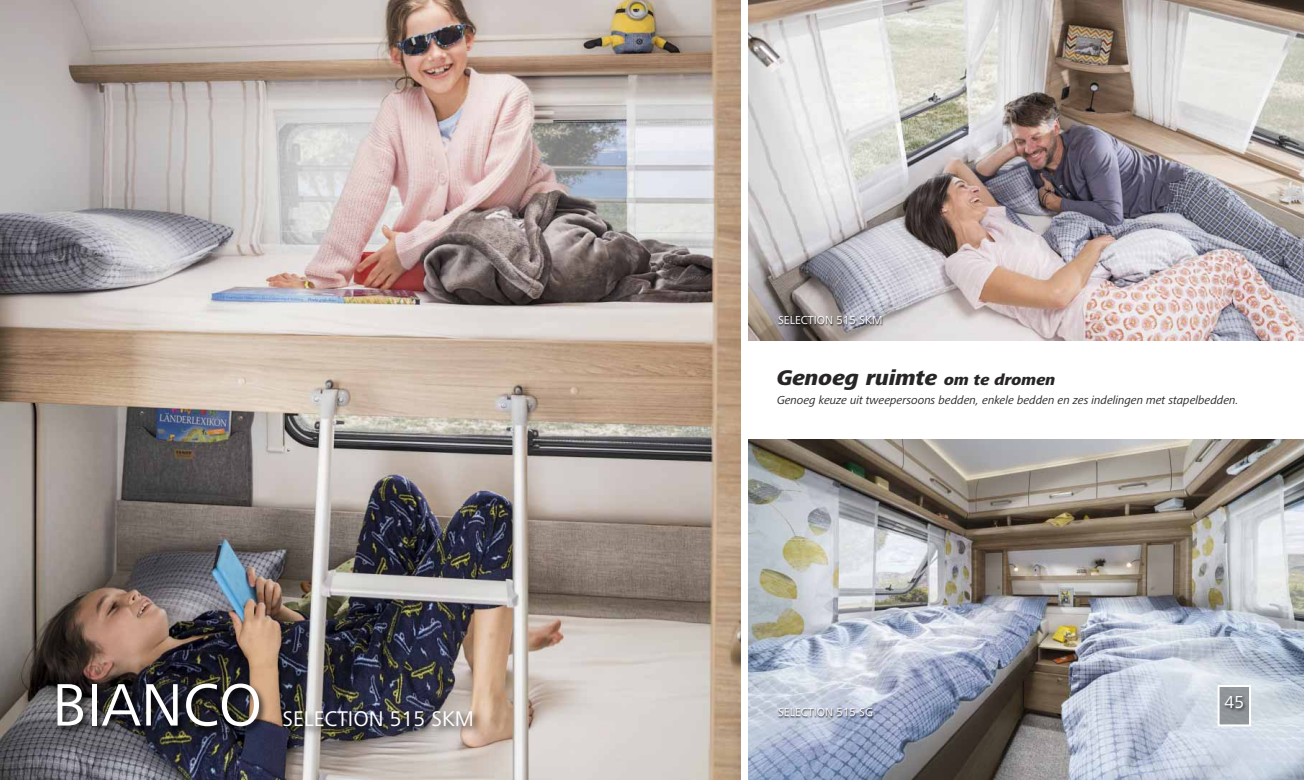
<style>
.page{position:relative;width:1304px;height:780px;background:#fff}
.page>*{position:absolute;margin:0;border:0;box-sizing:border-box;transform-origin:0 0}
.t1{font:62px "Frutiger Next Pro";color:#fff}
.t2{font:italic 800 22px "Frutiger Next Pro";color:#272526}
.t3{font:22px "Frutiger Next Pro";color:#fff}
.t4{font:18px "Frutiger Next Pro";color:#fff}
.t5{font:italic 12px "Frutiger Next Pro";letter-spacing:-.01em;color:#272526}
.t6{font:12px "Frutiger Next Pro";color:#fff}
.s1{font-size:16px}
</style>
<div class="page">
<img style="left:0;top:0;width:740px;height:780px">
<img style="left:749px;top:0;width:555px;height:340px">
<img style="left:749px;top:439px;width:555px;height:341px">
<img style="left:42px;top:662px;width:527px;height:118px">
<img style="left:773px;top:296px;width:290px;height:45px">
<img style="left:773px;top:688px;width:190px;height:50px">
<div style="left:1218px;top:685px;width:33px;height:41px;border:2px solid #fff"></div>
<img style="left:1213px;top:688px;width:47px;height:57px">
<h1 class="t1" style="left:52px;top:667px;width:211px">BIANCO</h1>
<h2 class="t3" style="left:282px;top:705px;width:193px">SELECTION 515 SKM</h2>
<p class="t6" style="left:778px;top:313px;width:106px">SELECTION 515 SKM</p>
<h2 class="t2" style="left:777px;top:369px;width:280px">Genoeg ruimte <span class="s1">om te dromen</span></h2>
<p class="t5" style="left:777px;top:395px;width:463px">Genoeg keuze uit tweepersoons bedden, enkele bedden en zes indelingen met stapelbedden.</p>
<p class="t6" style="left:778px;top:705px;width:97px">SELECTION 515 SG</p>
<h3 class="t4" style="left:1225px;top:691px;width:21px">45</h3>
</div>
